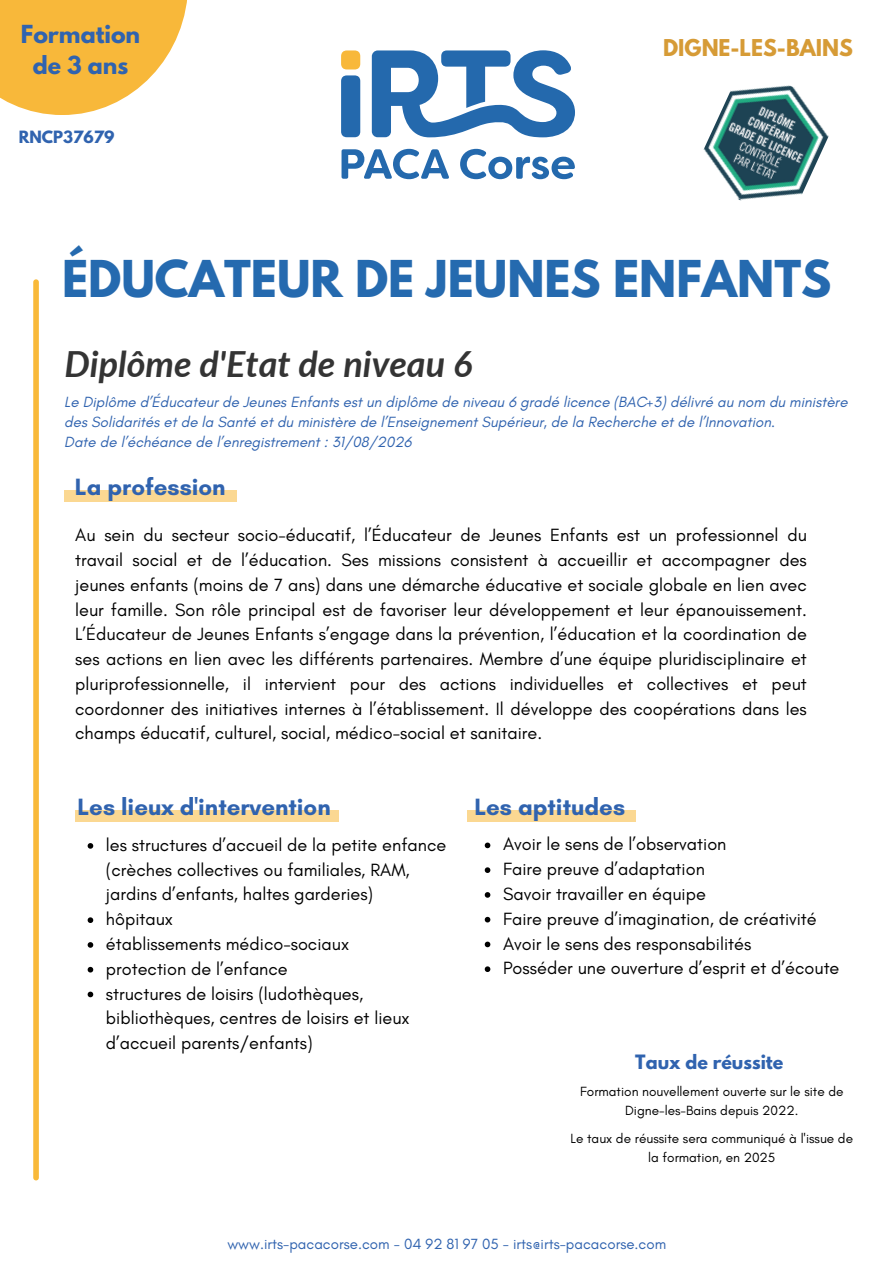
<style>
.page{position:relative;width:894px;height:1264px;background:#fff}
.page>*{position:absolute;margin:0;border:0;box-sizing:border-box;transform-origin:0 0}
.t1{font:700 45px "League Spartan";color:#256aaf}
.t2{font:italic 700 36px "Lato";color:#343434}
.t3{font:700 24px "Glacial Indifference";color:#3063af}
.t4{font:700 22.05px/30.3px "League Spartan";color:#3063af;text-align:center}
.t5{font:700 20.55px "League Spartan";color:#d69b36}
.t6{font:18px/24.8px "Glacial Indifference";color:#000}
.t7{font:700 17.55px "League Spartan";color:#3063af}
.t8{font:italic 15px/20.2px "Glacial Indifference";color:#3063af}
.t9{font:15px "Glacial Indifference";color:#3063af}
.t10{font:700 15px "League Spartan";color:#3063af}
.t11{font:13.5px/18.8px "Glacial Indifference";color:#000;text-align:center}
</style>
<div class="page">
<svg style="left:0;top:0;width:187px;height:115px;fill:#f8b83a"></svg>
<svg style="left:33px;top:279px;width:6px;height:901px;background:#f9bd45"></svg>
<div style="left:64px;top:490px;width:173px;height:11px;background:#fbd892"></div>
<div style="left:467px;top:810px;width:168px;height:11px;background:#fbd892"></div>
<svg style="left:484px;top:842px;width:6px;height:6px"></svg>
<svg style="left:484px;top:867px;width:6px;height:6px"></svg>
<svg style="left:484px;top:892px;width:6px;height:5px"></svg>
<svg style="left:484px;top:916px;width:6px;height:6px"></svg>
<svg style="left:484px;top:941px;width:6px;height:6px"></svg>
<svg style="left:484px;top:966px;width:6px;height:6px"></svg>
<div style="left:75px;top:810px;width:263px;height:11px;background:#fbd892"></div>
<svg style="left:88px;top:843px;width:5px;height:5px"></svg>
<svg style="left:88px;top:917px;width:5px;height:6px"></svg>
<svg style="left:88px;top:942px;width:5px;height:5px"></svg>
<svg style="left:88px;top:966px;width:5px;height:6px"></svg>
<svg style="left:88px;top:991px;width:5px;height:6px"></svg>
<img style="left:703px;top:85px;width:126px;height:116px">
<svg style="left:341px;top:50px;width:234px;height:129px"></svg>
<div style="left:341px;top:50px;width:19px;height:19px;background:#f8b83a;border-radius:6px"></div>
<p class="t4" style="left:21px;top:22px;width:121px">Formation de 3 ans</p>
<h5 class="t10" style="left:19px;top:129px;width:97px">RNCP37679</h5>
<p class="t5" style="left:663px;top:37px;width:191px">DIGNE-LES-BAINS</p>
<p class="t1" style="left:62px;top:256px;width:770px">ÉDUCATEUR DE JEUNES ENFANTS</p>
<p class="t2" style="left:64px;top:341px;width:409px">Diplôme d'Etat de niveau 6</p>
<p class="t8" style="left:64px;top:391px;width:784px">Le Diplôme d’Éducateur de Jeunes Enfants est un diplôme de niveau 6 gradé licence (BAC+3) délivré au nom du ministère des Solidarités et de la Santé et du ministère de l’Enseignement Supérieur, de la Recherche et de l’Innovation.</p>
<p class="t8" style="left:64px;top:432px;width:348px">Date de l’échéance de l’enregistrement : 31/08/2026</p>
<h3 class="t3" style="left:75px;top:472px;width:152px">La profession</h3>
<p class="t6" style="left:75px;top:522px;width:733px;text-align:justify">Au sein du secteur socio-éducatif, l’Éducateur de Jeunes Enfants est un professionnel du travail social et de l’éducation. Ses missions consistent à accueillir et accompagner des jeunes enfants (moins de 7 ans) dans une démarche éducative et sociale globale en lien avec leur famille. Son rôle principal est de favoriser leur développement et leur épanouissement.<br>L’Éducateur de Jeunes Enfants s’engage dans la prévention, l’éducation et la coordination de ses actions en lien avec les différents partenaires. Membre d’une équipe pluridisciplinaire et pluriprofessionnelle, il intervient pour des actions individuelles et collectives et peut coordonner des initiatives internes à l’établissement. Il développe des coopérations dans les champs éducatif, culturel, social, médico-social et sanitaire.</p>
<h3 class="t3" style="left:77px;top:791px;width:254px">Les lieux d'intervention</h3>
<h6 class="t6" style="left:106px;top:832px;width:342px">les structures d’accueil de la petite enfance (crèches collectives ou familiales, RAM, jardins d’enfants, haltes garderies)</h6>
<h3 class="t6" style="left:106px;top:906px;width:69px">hôpitaux</h3>
<h3 class="t6" style="left:106px;top:931px;width:244px">établissements médico-sociaux</h3>
<p class="t6" style="left:106px;top:956px;width:183px">protection de l’enfance</p>
<p class="t6" style="left:106px;top:980px;width:305px">structures de loisirs (ludothèques, bibliothèques, centres de loisirs et lieux d’accueil parents/enfants)</p>
<h4 class="t3" style="left:474px;top:791px;width:152px">Les aptitudes</h4>
<p class="t6" style="left:503px;top:831px;width:225px">Avoir le sens de l’observation</p>
<p class="t6" style="left:503px;top:856px;width:203px">Faire preuve d’adaptation</p>
<h1 class="t6" style="left:503px;top:881px;width:204px">Savoir travailler en équipe</h1>
<h2 class="t6" style="left:503px;top:906px;width:315px">Faire preuve d’imagination, de créativité</h2>
<p class="t6" style="left:503px;top:930px;width:250px">Avoir le sens des responsabilités</p>
<p class="t6" style="left:503px;top:955px;width:338px">Posséder une ouverture d’esprit et d’écoute</p>
<p class="t7" style="left:635px;top:1053px;width:150px">Taux de réussite</p>
<p class="t11" style="left:580px;top:1081px;width:265px">Formation nouvellement ouverte sur le site de<br>Digne-les-Bains depuis 2022.</p>
<p class="t11" style="left:570px;top:1129px;width:284px">Le taux de réussite sera communiqué à l'issue de la formation, en 2025</p>
<p class="t9" style="left:227px;top:1234px;width:440px">www.irts-pacacorse.com - 04 92 81 97 05 - irts@irts-pacacorse.com</p>
</div>
